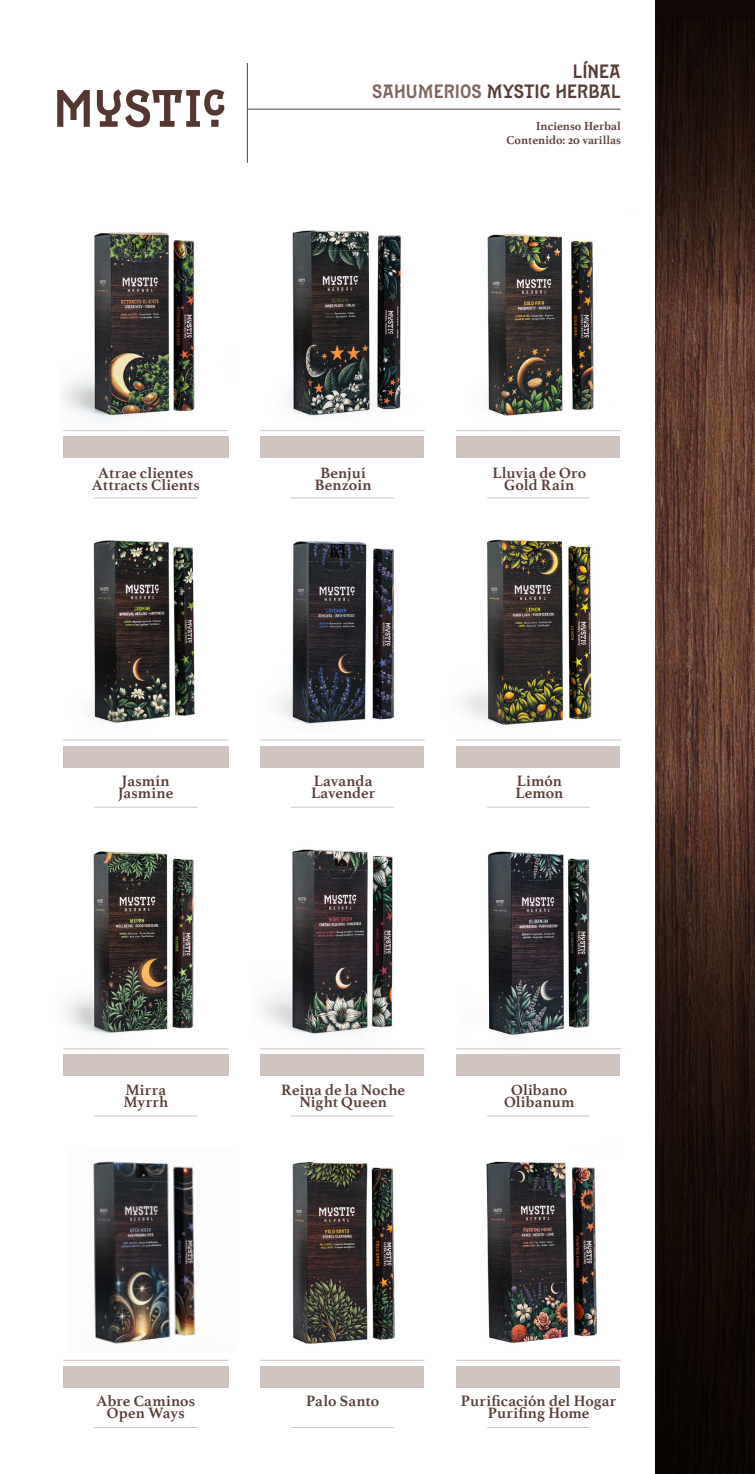
<style>
.page{position:relative;width:755px;height:1474px;background:#fff}
.page>*{position:absolute;margin:0;border:0;box-sizing:border-box;transform-origin:0 0}
.t1{font:52.5px "Epitaph";color:#543730}
.t2{font:19.25px "Epitaph";color:#573d36}
.t3{font:700 15.75px "Athelas";letter-spacing:.005em;color:#573d36}
.t4{font:700 12.25px "Athelas";color:#573d36}
.s1{color:#7e655e}
</style>
<div class="page">
<hr style="left:247px;top:109px;width:373px;height:1px;background:#573d36">
<hr style="left:247px;top:63px;width:1px;height:100px;background:#573d36">
<img style="left:61px;top:232px;width:134px;height:189px">
<img style="left:288px;top:229px;width:113px;height:187px">
<img style="left:469px;top:234px;width:152px;height:204px">
<img style="left:91px;top:540px;width:138px;height:200px">
<img style="left:63px;top:851px;width:166px;height:199px">
<img style="left:93px;top:1161px;width:103px;height:183px">
<img style="left:278px;top:541px;width:117px;height:183px">
<img style="left:260px;top:849px;width:152px;height:201px">
<img style="left:463px;top:539px;width:129px;height:186px">
<img style="left:456px;top:851px;width:165px;height:199px">
<img style="left:260px;top:1162px;width:165px;height:199px">
<img style="left:486px;top:1161px;width:111px;height:182px">
<svg style="left:655px;top:305px;width:99px;height:479px"></svg>
<svg style="left:655px;top:784px;width:99px;height:689px"></svg>
<svg style="left:655px;top:0;width:99px;height:305px"></svg>
<div style="left:456px;top:1365px;width:163px;height:22px;background:#cec3bf"></div>
<div style="left:260px;top:1365px;width:164px;height:22px;background:#cec3bf"></div>
<div style="left:63px;top:1365px;width:165px;height:22px;background:#cec3bf"></div>
<hr style="left:63px;top:1359px;width:165px;height:1px;background:#cec3bf">
<hr style="left:94px;top:1426px;width:103px;height:1px;background:#cec3bf">
<hr style="left:260px;top:1359px;width:164px;height:1px;background:#cec3bf">
<hr style="left:291px;top:1426px;width:102px;height:1px;background:#cec3bf">
<hr style="left:456px;top:1359px;width:164px;height:1px;background:#cec3bf">
<hr style="left:487px;top:1426px;width:102px;height:1px;background:#cec3bf">
<hr style="left:63px;top:1048px;width:165px;height:1px;background:#cec3bf">
<hr style="left:94px;top:1115px;width:103px;height:1px;background:#cec3bf">
<hr style="left:260px;top:1048px;width:164px;height:1px;background:#cec3bf">
<hr style="left:291px;top:1115px;width:102px;height:1px;background:#cec3bf">
<hr style="left:456px;top:1048px;width:164px;height:1px;background:#cec3bf">
<hr style="left:487px;top:1115px;width:102px;height:1px;background:#cec3bf">
<div style="left:456px;top:1054px;width:163px;height:21px;background:#cec3bf"></div>
<div style="left:63px;top:1054px;width:165px;height:21px;background:#cec3bf"></div>
<div style="left:260px;top:1054px;width:164px;height:21px;background:#cec3bf"></div>
<hr style="left:63px;top:739px;width:165px;height:1px;background:#cec3bf">
<hr style="left:94px;top:806px;width:103px;height:1px;background:#cec3bf">
<hr style="left:260px;top:739px;width:164px;height:1px;background:#cec3bf">
<hr style="left:291px;top:806px;width:102px;height:1px;background:#cec3bf">
<hr style="left:456px;top:739px;width:164px;height:1px;background:#cec3bf">
<hr style="left:487px;top:806px;width:102px;height:1px;background:#cec3bf">
<div style="left:63px;top:746px;width:165px;height:21px;background:#cec3bf"></div>
<div style="left:260px;top:746px;width:164px;height:21px;background:#cec3bf"></div>
<div style="left:456px;top:746px;width:163px;height:21px;background:#cec3bf"></div>
<div style="left:456px;top:436px;width:163px;height:22px;background:#cec3bf"></div>
<hr style="left:63px;top:430px;width:165px;height:1px;background:#cec3bf">
<hr style="left:94px;top:497px;width:103px;height:1px;background:#cec3bf">
<hr style="left:260px;top:430px;width:164px;height:1px;background:#cec3bf">
<hr style="left:291px;top:497px;width:102px;height:1px;background:#cec3bf">
<hr style="left:456px;top:430px;width:164px;height:1px;background:#cec3bf">
<hr style="left:487px;top:497px;width:102px;height:1px;background:#cec3bf">
<div style="left:63px;top:436px;width:165px;height:22px;background:#cec3bf"></div>
<div style="left:260px;top:436px;width:164px;height:22px;background:#cec3bf"></div>
<p class="t1" style="left:53px;top:76px;width:175px">myStic</p>
<p class="t2" style="left:572px;top:60px;width:50px">LÍNEA</p>
<p class="t2" style="left:372px;top:79px;width:250px"><span class="s1">SAHUMERIOS</span> MYSTIC HERBAL</p>
<p class="t4" style="left:536px;top:116px;width:86px">Incienso Herbal</p>
<p class="t4" style="left:506px;top:130px;width:116px">Contenido: 20 varillas</p>
<p class="t3" style="left:98px;top:460px;width:96px">Atrae clientes</p>
<p class="t3" style="left:92px;top:472px;width:109px">Attracts Clients</p>
<p class="t3" style="left:320px;top:460px;width:47px">Benjuí</p>
<p class="t3" style="left:314px;top:472px;width:58px">Benzoin</p>
<p class="t3" style="left:492px;top:460px;width:95px">Lluvia de Oro</p>
<p class="t3" style="left:504px;top:472px;width:72px">Gold Rain</p>
<p class="t3" style="left:122px;top:767px;width:49px">Jasmín</p>
<p class="t3" style="left:118px;top:780px;width:57px">Jasmine</p>
<p class="t3" style="left:314px;top:767px;width:60px">Lavanda</p>
<p class="t3" style="left:311px;top:780px;width:65px">Lavender</p>
<p class="t3" style="left:516px;top:767px;width:47px">Limón</p>
<p class="t3" style="left:515px;top:780px;width:49px">Lemon</p>
<p class="t3" style="left:125px;top:1076px;width:42px">Mirra</p>
<p class="t3" style="left:123px;top:1088px;width:46px">Myrrh</p>
<p class="t3" style="left:281px;top:1076px;width:125px">Reina de la Noche</p>
<p class="t3" style="left:299px;top:1088px;width:89px">Night Queen</p>
<p class="t3" style="left:511px;top:1076px;width:58px">Olibano</p>
<p class="t3" style="left:504px;top:1088px;width:72px">Olibanum</p>
<p class="t3" style="left:96px;top:1387px;width:100px">Abre Caminos</p>
<p class="t3" style="left:107px;top:1400px;width:79px">Open Ways</p>
<p class="t3" style="left:306px;top:1387px;width:74px">Palo Santo</p>
<p class="t3" style="left:460px;top:1387px;width:157px">Purificación del Hogar</p>
<p class="t3" style="left:487px;top:1400px;width:103px">Purifing Home</p>
</div>
